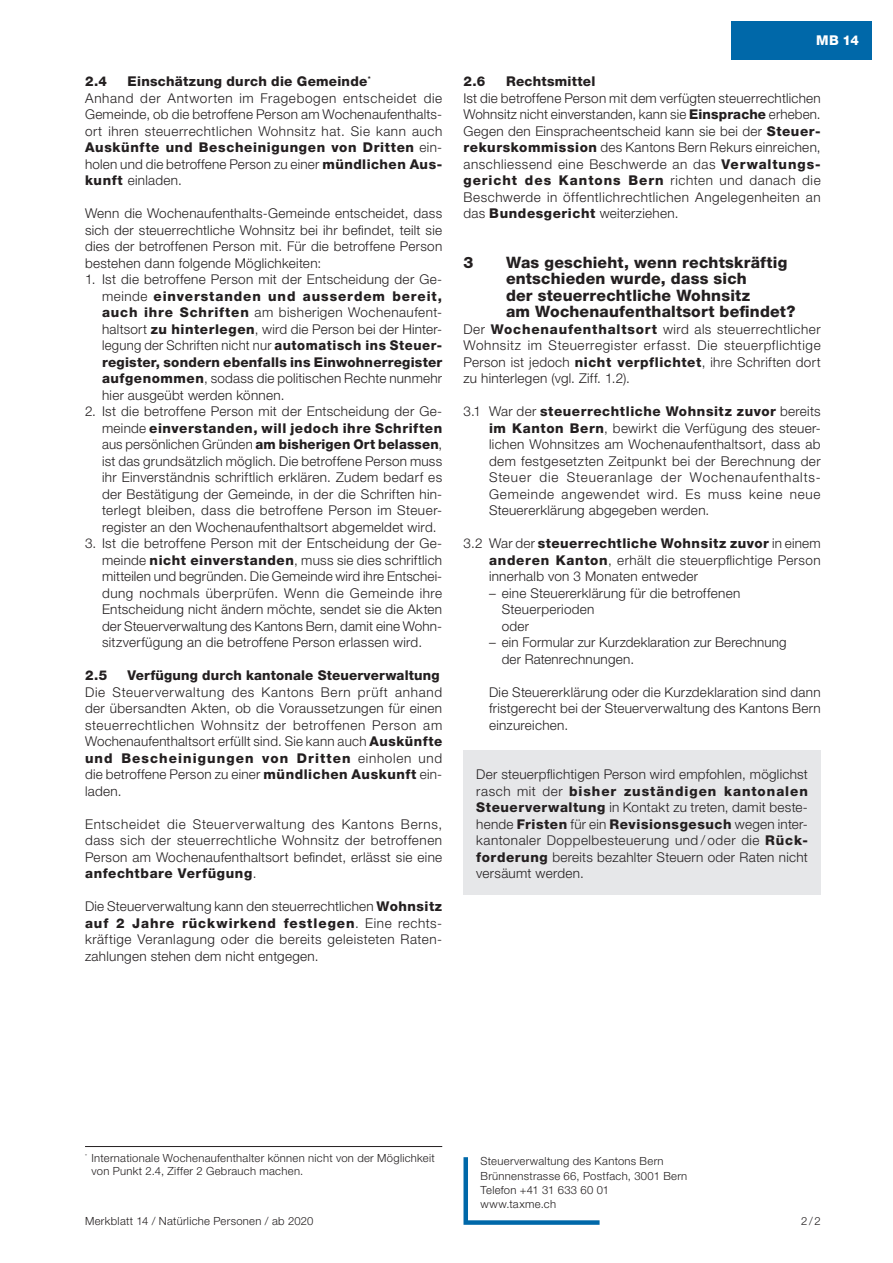
<style>
.page{position:relative;width:893px;height:1263px;background:#fff}
.page>*{position:absolute;margin:0;border:0;box-sizing:border-box;transform-origin:0 0}
.Untertitel{font:800 15.75px/16.5px "Helvetica Neue LT Std";letter-spacing:.015em;color:#231f20}
.GT{font:300 13.5px/16.5px "Helvetica Neue LT Std";letter-spacing:.02em;color:#231f20;text-align:justify}
.GT_nummerierung{font:300 13.5px/16.5px "Helvetica Neue LT Std";letter-spacing:.02em;color:#231f20;text-align:justify}
.Zwischentitel{font:800 13.5px "Helvetica Neue LT Std";letter-spacing:.015em;color:#231f20}
.t1{font:800 13.5px "Helvetica Neue LT Std";color:#fff}
.Fussnote{font:300 11.25px/13.5px "Helvetica Neue LT Std";letter-spacing:.025em;color:#231f20}
.Tabelle{font:300 11.25px "Helvetica Neue LT Std";letter-spacing:.03em;color:#231f20}
.s1{font-weight:800}
</style>
<div class="page">
<div style="left:731px;top:21px;width:141px;height:39px;background:#0068a9"></div>
<div style="left:463px;top:750px;width:358px;height:145px;background:#e6e7e9"></div>
<svg style="left:463px;top:1157px;width:137px;height:68px"></svg>
<hr style="left:85px;top:1146px;width:357px;height:1px;background:#231f20">
<h3 class="Zwischentitel" style="left:85px;top:73px;width:24px">2.4</h3>
<h3 class="Zwischentitel" style="left:128px;top:73px;width:245px">Einschätzung durch die Gemeinde<sup>*</sup></h3>
<p class="GT" style="left:85px;top:89px;width:359px">Anhand der Antworten im Fragebogen entscheidet die Gemeinde, ob die betroffene Person am Wochenaufenthalts&shy;ort ihren steuerrechtlichen Wohnsitz hat. Sie kann auch <span class="s1">Auskünfte und Bescheinigungen von Dritten</span> ein&shy;holen und die betroffene Person zu einer <span class="s1">mündlichen Aus&shy;kunft</span> einladen.</p>
<p class="GT" style="left:85px;top:205px;width:359px">Wenn die Wochenaufenthalts-Gemeinde entscheidet, dass sich der steuerrechtliche Wohnsitz bei ihr befindet, teilt sie dies der betroffenen Person mit. Für die betroffene Person bestehen dann folgende Möglichkeiten:</p>
<p class="GT" style="left:102px;top:271px;width:342px;text-indent:-17px">1. Ist die betroffene Person mit der Entscheidung der Ge&shy;meinde <span class="s1">einverstanden und ausserdem bereit, auch ihre Schriften</span> am bisherigen Wochenaufent&shy;haltsort <span class="s1">zu hinterlegen</span>, wird die Person bei der Hinter&shy;legung der Schriften nicht nur <span class="s1">automatisch ins Steuer&shy;register, sondern ebenfalls ins Einwohnerregister aufgenommen</span>, sodass die politischen Rechte nunmehr hier ausgeübt werden können.</p>
<p class="GT" style="left:102px;top:403px;width:342px;text-indent:-17px">2. Ist die betroffene Person mit der Entscheidung der Ge&shy;meinde <span class="s1">einverstanden, will jedoch ihre Schriften </span>aus persönlichen Gründen <span class="s1">am bisherigen Ort belassen</span>, ist das grundsätzlich möglich. Die betroffene Person muss ihr Einverständnis schriftlich erklären. Zudem bedarf es der Bestätigung der Gemeinde, in der die Schriften hin&shy;terlegt bleiben, dass die betroffene Person im Steuer&shy;register an den Wochenaufenthaltsort abgemeldet wird.</p>
<p class="GT" style="left:102px;top:535px;width:342px;text-indent:-17px">3. Ist die betroffene Person mit der Entscheidung der Ge&shy;meinde <span class="s1">nicht einverstanden</span>, muss sie dies schriftlich mitteilen und begründen. Die Gemeinde wird ihre Entschei&shy;dung nochmals überprüfen. Wenn die Gemeinde ihre Entscheidung nicht ändern möchte, sendet sie die Akten der Steuerverwaltung des Kantons Bern, damit eine Wohn&shy;sitzverfügung an die betroffene Person erlassen wird.</p>
<h3 class="Zwischentitel" style="left:85px;top:667px;width:24px">2.5</h3>
<h3 class="Zwischentitel" style="left:128px;top:667px;width:313px">Verfügung durch kantonale Steuerverwaltung</h3>
<p class="GT" style="left:85px;top:683px;width:359px">Die Steuerverwaltung des Kantons Bern prüft anhand der übersandten Akten, ob die Voraussetzungen für einen steuerrechtlichen Wohnsitz der betroffenen Person am Wochenaufenthaltsort erfüllt sind. Sie kann auch <span class="s1">Auskünfte und Bescheinigungen von Dritten</span> einholen und die betroffene Person zu einer <span class="s1">mündlichen Auskunft</span> ein&shy;laden.</p>
<p class="GT" style="left:85px;top:815px;width:359px">Entscheidet die Steuerverwaltung des Kantons Berns, dass sich der steuerrechtliche Wohnsitz der betroffenen Person am Wochenaufenthaltsort befindet, erlässt sie eine <span class="s1">anfechtbare Verfügung</span>.</p>
<p class="GT" style="left:85px;top:898px;width:359px">Die Steuerverwaltung kann den steuerrechtlichen <span class="s1">Wohnsitz auf 2 Jahre rückwirkend festlegen</span>. Eine rechts&shy;kräftige Veranlagung oder die bereits geleisteten Raten&shy;zahlungen stehen dem nicht entgegen.</p>
<p class="t1" style="left:816px;top:32px;width:44px">MB 14</p>
<h3 class="Zwischentitel" style="left:463px;top:73px;width:23px">2.6</h3>
<h3 class="Zwischentitel" style="left:506px;top:73px;width:91px">Rechtsmittel</h3>
<p class="GT" style="left:463px;top:89px;width:359px">Ist die betroffene Person mit dem verfügten steuerrechtlichen Wohnsitz nicht einverstanden, kann sie <span class="s1">Einsprache</span> erheben.<br>Gegen den Einspracheentscheid kann sie bei der <span class="s1">Steuer&shy;rekurskommission</span> des Kantons Bern Rekurs einreichen, anschliessend eine Beschwerde an das <span class="s1">Verwaltungs&shy;gericht des Kantons Bern</span> richten und danach die Beschwerde in öffentlichrechtlichen Angelegenheiten an das <span class="s1">Bundesgericht</span> weiterziehen.</p>
<h2 class="Untertitel" style="left:463px;top:254px;width:11px">3</h2>
<h2 class="Untertitel" style="left:506px;top:254px;width:291px">Was geschieht, wenn rechtskräftig entschieden wurde, dass sich<br>der steuerrechtliche Wohnsitz<br>am Wochenaufenthaltsort befindet?</h2>
<p class="GT_nummerierung" style="left:463px;top:320px;width:359px">Der <span class="s1">Wochenaufenthaltsort</span> wird als steuerrechtlicher Wohnsitz im Steuerregister erfasst. Die steuerpflichtige Person ist jedoch <span class="s1">nicht verpflichtet</span>, ihre Schriften dort zu hinterlegen (vgl. Ziff. 1.2).</p>
<p class="GT_nummerierung" style="left:489px;top:403px;width:333px;text-indent:-26px">3.1 War der <span class="s1">steuerrechtliche Wohnsitz zuvor</span> bereits <span class="s1">im Kanton Bern</span>, bewirkt die Verfügung des steuer&shy;lichen Wohnsitzes am Wochenaufenthaltsort, dass ab dem festgesetzten Zeitpunkt bei der Berechnung der Steuer die Steueranlage der Wochenaufenthalts-Gemeinde angewendet wird. Es muss keine neue Steuererklärung abgegeben werden.</p>
<p class="GT" style="left:489px;top:535px;width:333px;text-indent:-26px">3.2 War der <span class="s1">steuerrechtliche Wohnsitz zuvor</span> in einem <span class="s1">anderen Kanton</span>, erhält die steuerpflichtige Person innerhalb von 3 Monaten entweder</p>
<p class="GT" style="left:502px;top:584px;width:240px;text-align:left;text-indent:-13px">– eine Steuererklärung für die betroffenen<br>Steuerperioden<br>oder</p>
<p class="GT" style="left:502px;top:634px;width:286px;text-indent:-13px">– ein Formular zur Kurzdeklaration zur Berechnung der Ratenrechnungen.</p>
<p class="GT" style="left:489px;top:683px;width:333px">Die Steuererklärung oder die Kurzdeklaration sind dann fristgerecht bei der Steuerverwaltung des Kantons Bern einzureichen.</p>
<p class="GT" style="left:476px;top:766px;width:333px">Der steuerpflichtigen Person wird empfohlen, möglichst rasch mit der <span class="s1">bisher zuständigen kantonalen Steuerverwaltung</span> in Kontakt zu treten, damit beste&shy;hende <span class="s1">Fristen</span> für ein <span class="s1">Revisionsgesuch</span> wegen inter&shy;kantonaler Doppelbesteuerung und / oder die <span class="s1">Rück&shy;forderung</span> bereits bezahlter Steuern oder Raten nicht versäumt werden.</p>
<p class="Fussnote" style="left:91px;top:1151px;width:345px;text-indent:-6px"><sup>*</sup> Internationale Wochenaufenthalter können nicht von der Möglichkeit von Punkt 2.4, Ziffer 2 Gebrauch machen.</p>
<p class="Tabelle" style="left:480px;top:1154px;width:185px">Steuerverwaltung des Kantons Bern</p>
<p class="Tabelle" style="left:480px;top:1169px;width:208px">Brünnenstrasse 66, Postfach, 3001 Bern</p>
<p class="Tabelle" style="left:480px;top:1183px;width:130px">Telefon +41 31 633 60 01</p>
<p class="Tabelle" style="left:480px;top:1197px;width:77px">www.taxme.ch</p>
<p class="Fussnote" style="left:85px;top:1214px;width:230px">Merkblatt 14 / Natürliche Personen / ab 2020</p>
<p class="Fussnote" style="left:801px;top:1214px;width:21px">2/2</p>
</div>
